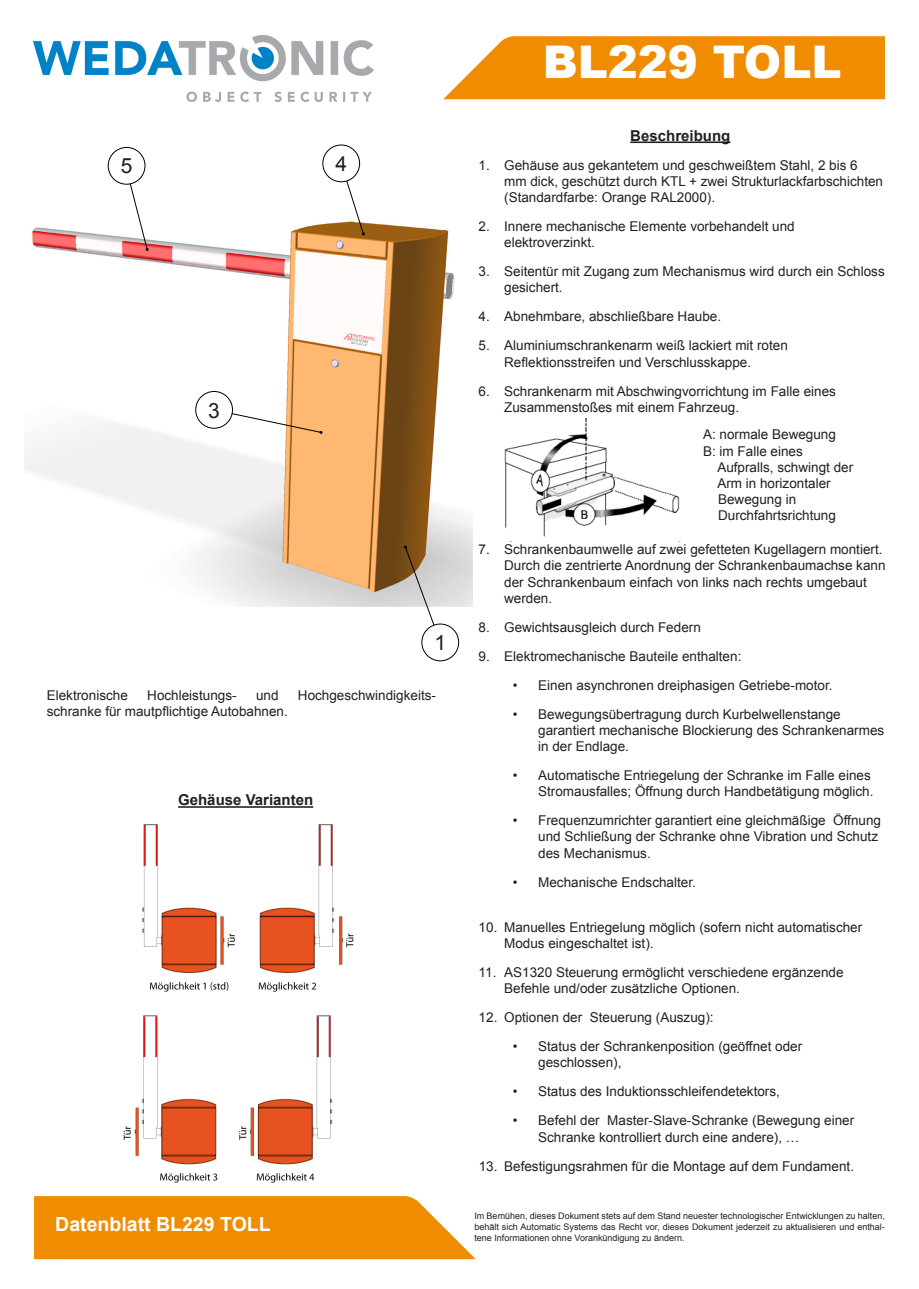
<style>
.page{position:relative;width:919px;height:1289px;background:#fff}
.page>*{position:absolute;margin:0;border:0;box-sizing:border-box;transform-origin:0 0}
.t1{font:900 45px "Arial";color:#fff}
.t2{font:21px "Arial";color:#231f20}
.t3{font:700 19.5px "Arial";color:#fff}
.t4{font:700 15px "Arial";color:#231f20}
.t5{font:13.5px/16.2px "Arial";color:#231f20}
.t6{font:9px/10.8px "Arial";color:#231f20;text-align:justify}
</style>
<div class="page">
<svg style="left:34px;top:1196px;width:441px;height:63px;background:#f19311"></svg>
<svg style="left:443px;top:36px;width:441px;height:63px;background:#f19413"></svg>
<hr style="left:630px;top:141px;width:100px;height:2px;background:#231f20">
<hr style="left:178px;top:806px;width:135px;height:1px;background:#231f20">
<img style="left:123px;top:824px;width:231px;height:358px">
<img style="left:505px;top:418px;width:175px;height:119px">
<img style="left:26px;top:222px;width:445px;height:383px">
<div style="left:23px;top:202px;width:451px;height:406px;border:2px solid #fff"></div>
<svg style="left:123px;top:162px;width:26px;height:89px"></svg>
<svg style="left:214px;top:408px;width:108px;height:26px"></svg>
<svg style="left:404px;top:545px;width:37px;height:90px"></svg>
<svg style="left:340px;top:163px;width:25px;height:72px"></svg>
<div style="left:323px;top:145px;width:36px;height:37px;background:#fff;border-radius:50%"></div>
<div style="left:322px;top:145px;width:38px;height:37px;border:1px solid #000;border-radius:50%"></div>
<div style="left:108px;top:147px;width:37px;height:37px;background:#fff;border-radius:50%"></div>
<div style="left:108px;top:147px;width:37px;height:38px;border:1px solid #000;border-radius:50%"></div>
<div style="left:196px;top:391px;width:36px;height:37px;background:#fff;border-radius:50%"></div>
<div style="left:195px;top:391px;width:38px;height:37px;border:1px solid #000;border-radius:50%"></div>
<div style="left:422px;top:624px;width:36px;height:36px;background:#fff;border-radius:50%"></div>
<div style="left:421px;top:623px;width:38px;height:38px;border:1px solid #000;border-radius:50%"></div>
<img style="left:33px;top:35px;width:340px;height:66px">
<h2 class="t2" style="left:121px;top:152px;width:13px">5</h2>
<h2 class="t2" style="left:335px;top:150px;width:13px">4</h2>
<h2 class="t2" style="left:208px;top:396px;width:13px">3</h2>
<h2 class="t2" style="left:434px;top:629px;width:13px">1</h2>
<p class="t5" style="left:47px;top:686px;width:83px">Elektronische</p>
<p class="t5" style="left:147px;top:686px;width:91px">Hochleistungs-</p>
<p class="t5" style="left:256px;top:686px;width:24px">und</p>
<p class="t5" style="left:298px;top:686px;width:140px">Hochgeschwindigkeits-</p>
<p class="t5" style="left:47px;top:703px;width:242px">schranke für mautpflichtige Autobahnen.</p>
<p class="t4" style="left:178px;top:790px;width:137px">Gehäuse Varianten</p>
<h1 class="t1" style="left:542px;top:29px;width:300px">BL229 TOLL</h1>
<p class="t4" style="left:630px;top:125px;width:102px">Beschreibung</p>
<p class="t5" style="left:504px;top:157px;width:380px;text-indent:-26px">1. Gehäuse aus gekantetem und geschweißtem Stahl, 2 bis 6 mm dick, geschützt durch KTL + zwei Strukturlackfarbschichten (Standardfarbe: Orange RAL2000).</p>
<p class="t5" style="left:504px;top:218px;width:292px;text-indent:-26px">2. Innere mechanische Elemente vorbehandelt und elektroverzinkt.</p>
<p class="t5" style="left:504px;top:263px;width:382px;text-indent:-26px">3. Seitentür mit Zugang zum Mechanismus wird durch ein Schloss gesichert.</p>
<p class="t5" style="left:478px;top:309px;width:244px">4. Abnehmbare, abschließbare Haube.</p>
<p class="t5" style="left:504px;top:337px;width:285px;text-indent:-26px">5. Aluminiumschrankenarm weiß lackiert mit roten<br>Reflektionsstreifen und Verschlusskappe.</p>
<p class="t5" style="left:504px;top:383px;width:333px;text-indent:-26px">6. Schrankenarm mit Abschwingvorrichtung im Falle eines<br>Zusammenstoßes mit einem Fahrzeug.</p>
<p class="t5" style="left:703px;top:427px;width:134px">A: normale Bewegung<br>B: im Falle eines</p>
<p class="t5" style="left:717px;top:459px;width:137px">Aufpralls, schwingt der<br>Arm in horizontaler<br>Bewegung in<br>Durchfahrtsrichtung</p>
<p class="t5" style="left:504px;top:541px;width:383px;text-indent:-26px">7. Schrankenbaumwelle auf zwei gefetteten Kugellagern montiert.<br>Durch die zentrierte Anordnung der Schrankenbaumachse kann der Schrankenbaum einfach von links nach rechts umgebaut werden.</p>
<p class="t5" style="left:478px;top:619px;width:224px">8. Gewichtsausgleich durch Federn</p>
<p class="t5" style="left:478px;top:648px;width:264px">9. Elektromechanische Bauteile enthalten:</p>
<p class="t5" style="left:512px;top:677px;width:321px">• Einen asynchronen dreiphasigen Getriebe-motor.</p>
<p class="t5" style="left:538px;top:706px;width:347px;text-indent:-26px">• Bewegungsübertragung durch Kurbelwellenstange garantiert mechanische Blockierung des Schrankenarmes in der Endlage.</p>
<p class="t5" style="left:512px;top:767px;width:362px;text-align:right">• Automatische Entriegelung der Schranke im Falle eines<br>Stromausfalles; Öffnung durch Handbetätigung möglich.</p>
<p class="t5" style="left:538px;top:812px;width:344px;text-indent:-26px">• Frequenzumrichter garantiert eine gleichmäßige Öffnung und Schließung der Schranke ohne Vibration und Schutz des Mechanismus.</p>
<p class="t5" style="left:512px;top:874px;width:185px">• Mechanische Endschalter.</p>
<p class="t5" style="left:504px;top:919px;width:359px;text-indent:-26px">10. Manuelles Entriegelung möglich (sofern nicht automatischer<br>Modus eingeschaltet ist).</p>
<p class="t5" style="left:504px;top:964px;width:341px;text-indent:-26px">11. AS1320 Steuerung ermöglicht verschiedene ergänzende<br>Befehle und/oder zusätzliche Optionen.</p>
<p class="t5" style="left:478px;top:1009px;width:236px">12. Optionen der Steuerung (Auszug):</p>
<p class="t5" style="left:538px;top:1038px;width:265px;text-indent:-26px">• Status der Schrankenposition (geöffnet oder geschlossen),</p>
<p class="t5" style="left:512px;top:1083px;width:269px">• Status des Induktionsschleifendetektors,</p>
<p class="t5" style="left:538px;top:1112px;width:317px;text-indent:-26px">• Befehl der Master-Slave-Schranke (Bewegung einer<br>Schranke kontrolliert durch eine andere), …</p>
<p class="t5" style="left:478px;top:1157px;width:377px">13. Befestigungsrahmen für die Montage auf dem Fundament.</p>
<h3 class="t3" style="left:55px;top:1210px;width:217px">Datenblatt BL229 TOLL</h3>
<p class="t6" style="left:474px;top:1210px;width:412px">Im Bemühen, dieses Dokument stets auf dem Stand neuester technologischer Entwicklungen zu halten, behält sich Automatic Systems das Recht vor, dieses Dokument jederzeit zu aktualisieren und enthal&shy;tene Informationen ohne Vorankündigung zu ändern.</p>
</div>
